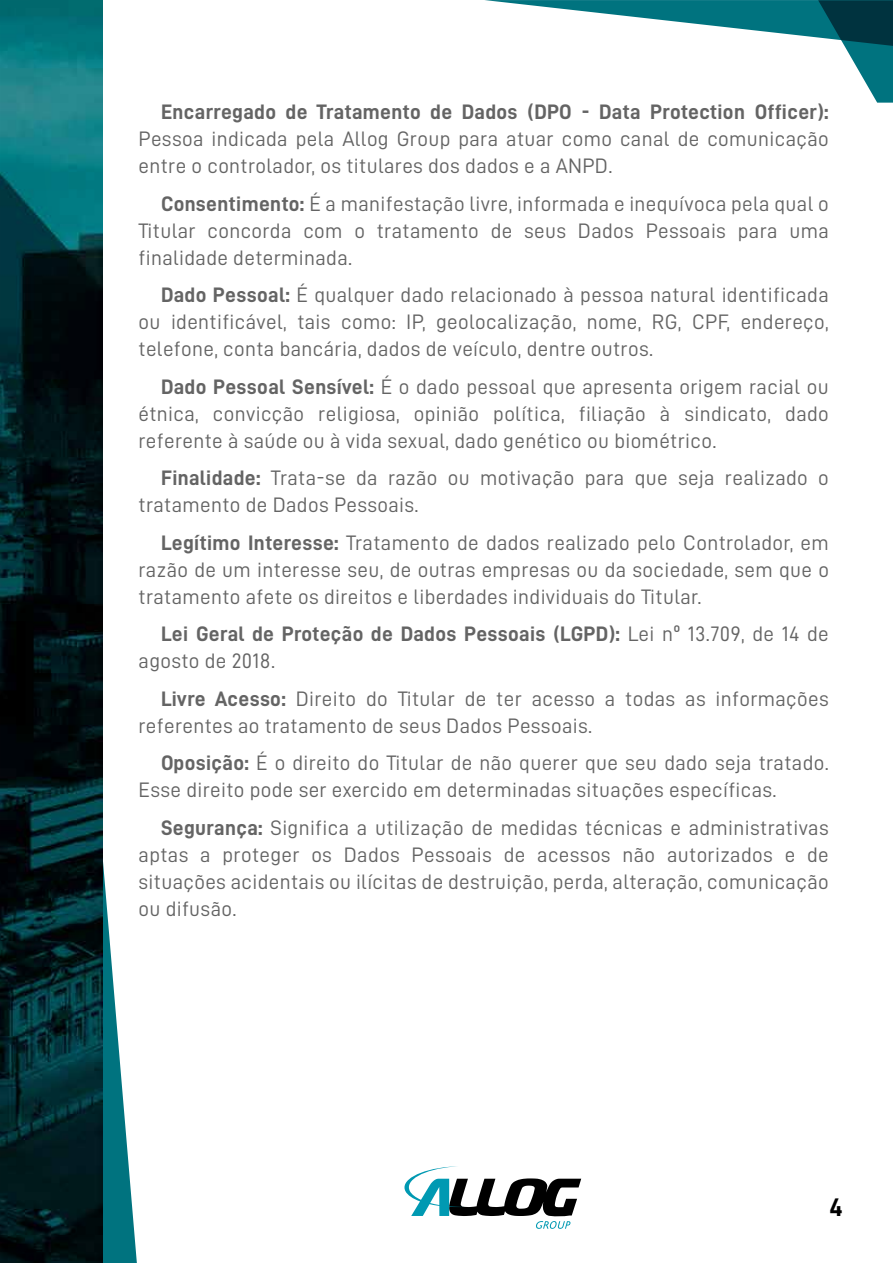
<style>
.page{position:relative;width:893px;height:1263px;background:#fff}
.page>*{position:absolute;margin:0;border:0;box-sizing:border-box;transform-origin:0 0}
.t1{font:25.5px "D DIN Bold";color:#000}
.t2{font:21px/27px "D DIN";letter-spacing:.015em;color:#646464}
.t3{font:21px "D DIN Bold";letter-spacing:.015em;color:#646464}
.s1{font-family:"D DIN Bold"}
.s2{font-family:"D DIN"}
</style>
<div class="page">
<svg style="left:485px;top:0;width:408px;height:103px"></svg>
<svg style="left:404px;top:1166px;width:177px;height:63px"></svg>
<svg style="left:1px;top:862px;width:136px;height:401px"></svg>
<img style="left:0;top:0;width:103px;height:1262px">
<p class="t3" style="left:161px;top:100px;width:669px">Encarregado de Tratamento de Dados (DPO - Data Protection Officer):</p>
<p class="t2" style="left:139px;top:125px;width:692px">Pessoa indicada pela Allog Group para atuar como canal de comunicação entre o controlador, os titulares dos dados e a ANPD.</p>
<p class="t2" style="left:139px;top:189px;width:692px;text-align:justify;text-indent:22px"><span class="s1">Consentimento:</span> É a manifestação livre, informada e inequívoca pela qual o Titular concorda com o tratamento de seus Dados Pessoais para uma finalidade determinada.</p>
<p class="t2" style="left:139px;top:281px;width:692px;text-align:justify;text-indent:22px"><span class="s1">Dado Pessoal:</span> É qualquer dado relacionado à pessoa natural identificada ou identificável, tais como: IP, geolocalização, nome, RG, CPF, endereço, telefone, conta bancária, dados de veículo, dentre outros.</p>
<p class="t2" style="left:139px;top:372px;width:692px;text-align:justify;text-indent:22px"><span class="s1">Dado Pessoal Sensível:</span> É o dado pessoal que apresenta origem racial ou étnica, convicção religiosa, opinião política, filiação à sindicato, dado referente à saúde ou à vida sexual, dado genético ou biométrico.</p>
<p class="t2" style="left:139px;top:464px;width:692px;text-indent:22px"><span class="s1">Finalidade:</span> Trata-se da razão ou motivação para que seja realizado o tratamento de Dados Pessoais.</p>
<p class="t2" style="left:139px;top:528px;width:692px;text-align:justify;text-indent:22px"><span class="s1">Legítimo Interesse:</span> Tratamento de dados realizado pelo Controlador, em razão de um interesse seu, de outras empresas ou da sociedade, sem que o tratamento afete os direitos e liberdades individuais do Titular.</p>
<p class="t3" style="left:161px;top:622px;width:669px">Lei Geral de Proteção de Dados Pessoais (LGPD): <span class="s2">Lei nº 13.709, de 14 de</span></p>
<p class="t2" style="left:161px;top:642px;width:669px;line-height:37.5px;text-indent:-22px">agosto de 2018.<br><span class="s1">Livre Acesso:</span> Direito do Titular de ter acesso a todas as informações</p>
<p class="t2" style="left:161px;top:706px;width:669px;line-height:37.5px;text-indent:-22px">referentes ao tratamento de seus Dados Pessoais.<br><span class="s1">Oposição:</span> É o direito do Titular de não querer que seu dado seja tratado.</p>
<p class="t2" style="left:161px;top:771px;width:669px;line-height:37.5px;text-indent:-22px">Esse direito pode ser exercido em determinadas situações específicas.<br><span class="s1">Segurança:</span> Significa a utilização de medidas técnicas e administrativas</p>
<p class="t2" style="left:139px;top:841px;width:692px;text-align:justify">aptas a proteger os Dados Pessoais de acessos não autorizados e de situações acidentais ou ilícitas de destruição, perda, alteração, comunicação ou difusão.</p>
<p class="t1" style="left:829px;top:1193px;width:15px">4</p>
</div>
